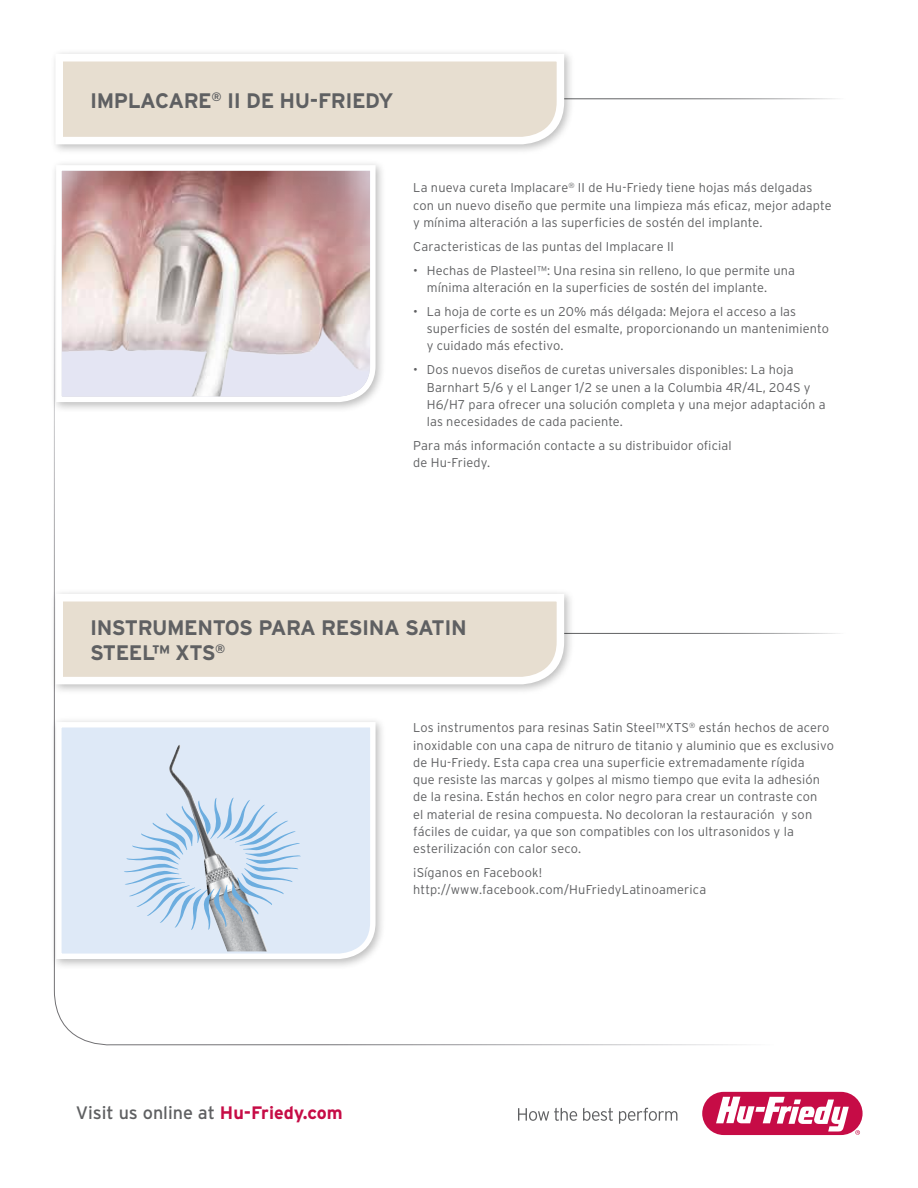
<style>
.page{position:relative;width:918px;height:1188px;background:#fff}
.page>*{position:absolute;margin:0;border:0;box-sizing:border-box;transform-origin:0 0}
.t1{font:700 21px/25.2px "Interstate";letter-spacing:-.02em;color:#5f6062}
.t2{font:18px "Interstate";color:#5f6062}
.t3{font:300 12.75px/17.2px "Interstate";letter-spacing:.01em;color:#5f6062}
.t4{font:700 12.3px "Interstate";color:#5f6062}
.s1{font-weight:700;color:#c60c46}
</style>
<div class="page">
<div style="left:50px;top:49px;width:525px;height:106px;background:#000;opacity:.26"></div>
<svg style="left:52px;top:50px;width:516px;height:98px"></svg>
<div style="left:50px;top:589px;width:525px;height:106px;background:#000;opacity:.26"></div>
<svg style="left:52px;top:590px;width:516px;height:98px"></svg>
<div style="left:51px;top:160px;width:336px;height:253px;background:#000;opacity:.26"></div>
<svg style="left:53px;top:162px;width:325px;height:243px;background:#d6c2c3"></svg>
<div style="left:51px;top:717px;width:336px;height:253px;background:#000;opacity:.26"></div>
<svg style="left:53px;top:719px;width:325px;height:243px;background:#e2eaf6"></svg>
<img style="left:169px;top:745px;width:99px;height:206px">
<svg style="left:124px;top:797px;width:177px;height:133px;background:#c4d7ea"></svg>
<div style="left:702px;top:1092px;width:161px;height:43px;background:#c60c46;border-radius:22px"></div>
<svg style="left:716px;top:1097px;width:133px;height:35px"></svg>
<svg style="left:855px;top:1130px;width:5px;height:5px"></svg>
<svg style="left:518px;top:1108px;width:59px;height:13px"></svg>
<svg style="left:583px;top:1108px;width:30px;height:13px"></svg>
<svg style="left:619px;top:1108px;width:58px;height:16px"></svg>
<h1 class="t1" style="left:90px;top:87px;width:305px">I MPLACARE<sup>®</sup> II DE HU-FRIEDY</h1>
<p class="t3" style="left:413px;top:179px;width:420px">La nueva cureta Implacare<sup>®</sup> II de Hu-Friedy tiene hojas más delgadas con un nuevo diseño que permite una limpieza más eficaz, mejor adapte y mínima alteración a las superficies de sostén del implante.</p>
<p class="t3" style="left:413px;top:238px;width:262px">Caracteristicas de las puntas del Implacare II</p>
<p class="t3" style="left:427px;top:262px;width:370px;text-indent:-14px">• Hechas de Plasteel™: U na resina sin relleno, lo que permite una mínima alteración en la superficies de sostén del implante.</p>
<p class="t3" style="left:427px;top:303px;width:404px;text-indent:-14px">• La hoja de corte es un 20% más délgada: Mejora el acceso a las superficies de sostén del esmalte, proporcionando un mantenimiento y cuidado más efectivo.</p>
<p class="t3" style="left:427px;top:361px;width:400px;text-indent:-14px">• Dos nuevos diseños de curetas universales disponibles: La hoja Barnhart 5/6 y el Langer 1/2 se unen a la Columbia 4R/4L, 204S y H6/H7 para ofrecer una solución completa y una mejor adaptación a las necesidades de cada paciente.</p>
<p class="t3" style="left:413px;top:437px;width:320px">Para más información contacte a su distribuidor oficial de Hu-Friedy.</p>
<h1 class="t1" style="left:90px;top:615px;width:374px">INSTRUMENTOS PARA RESINA SATIN<br>STEE L™ XTS</h1>
<p class="t4" style="left:215px;top:641px;width:12px">®</p>
<p class="t3" style="left:413px;top:719px;width:422px">Los instrumentos para resinas Satin Steel™XTS<sup>®</sup> están hechos de acero inoxidable con una capa de nitruro de titanio y aluminio que es exclusivo de Hu-Friedy. Esta capa crea una superficie extremadamente rígida<br>que resiste las marcas y golpes al mismo tiempo que evita la adhesión de la resina. Están hechos en color negro para crear un contraste con<br>el material de resina compuesta. No decoloran la restauración y son fáciles de cuidar, ya que son compatibles con los ultrasonidos y la esterilización con calor seco.</p>
<p class="t3" style="left:413px;top:864px;width:294px">¡Síganos en Facebook! http://www.facebook.com/HuFriedyLatinoamerica</p>
<h2 class="t2" style="left:76px;top:1102px;width:268px">Visit us online at <span class="s1">HU-FRIEDY.COM</span></h2>
</div>
